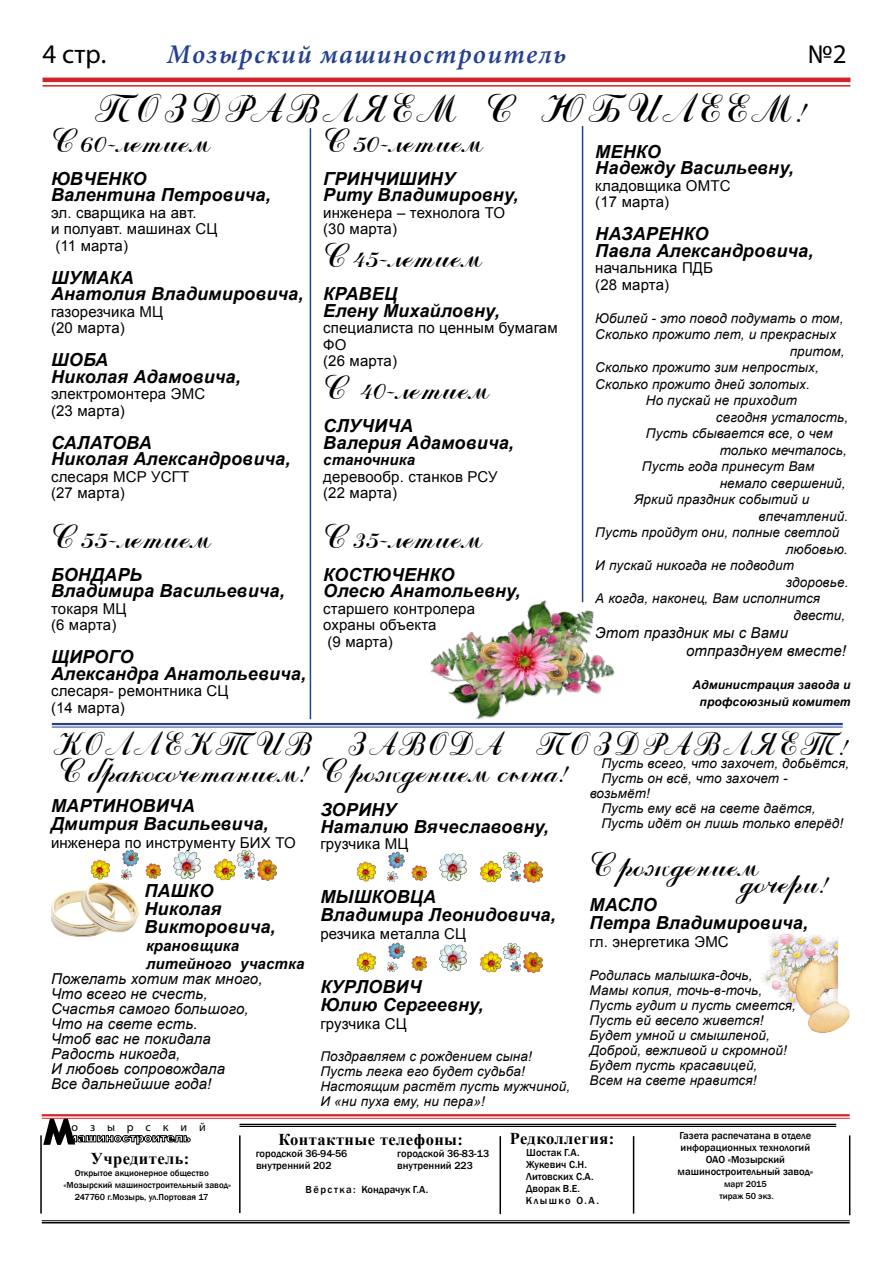
<style>
.page{position:relative;width:893px;height:1263px;background:#fff}
.page>*{position:absolute;margin:0;border:0;box-sizing:border-box;transform-origin:0 0}
.t1{font:42px "Art Script";letter-spacing:.1em;color:#000}
.t2{font:36px "Art Script";letter-spacing:.01em;color:#000}
.t3{font:34.5px "Art Script";letter-spacing:.1em;color:#000}
.t4{font:italic 600 27px "Minion Pro";letter-spacing:.05em;color:#25408f}
.t5{font:27px "Myriad Pro";color:#000}
.t6{font:italic 700 18px/16.5px "Arial";letter-spacing:.01em;color:#000}
.t7{font:700 16.5px "Times New Roman";letter-spacing:.025em;color:#000}
.t8{font:15px/16.5px "Arial";letter-spacing:.01em;color:#000}
.t9{font:italic 15px/15px "Arial";letter-spacing:.01em;color:#000}
.t10{font:italic 700 15px/18px "Arial";letter-spacing:.01em;color:#000}
.t11{font:italic 13.5px/15px "Arial";letter-spacing:.01em;color:#000}
.t12{font:italic 700 12px/16.5px "Arial";letter-spacing:.01em;color:#000;text-align:center}
.t13{font:12px "Myriad Pro";letter-spacing:.99em;color:#000}
.t14{font:500 10.5px/12px "Franklin Gothic";color:#000}
.t15{font:500 9px/12px "Franklin Gothic";color:#000;text-align:center}
</style>
<div class="page">
<img style="left:761px;top:932px;width:89px;height:101px">
<hr style="left:42px;top:1114px;width:808px;height:2px;background:#d2232a">
<hr style="left:42px;top:1118px;width:808px;height:1px;background:#d2232a">
<hr style="left:239px;top:1124px;width:597px;height:1px;background:#000">
<hr style="left:239px;top:1126px;width:597px;height:1px;background:#000">
<hr style="left:239px;top:1135px;width:2px;height:78px;background:#000">
<hr style="left:499px;top:1136px;width:2px;height:78px;background:#000">
<hr style="left:633px;top:1136px;width:1px;height:77px;background:#000">
<hr style="left:40px;top:1135px;width:2px;height:78px;background:#000">
<hr style="left:849px;top:1135px;width:1px;height:80px;background:#000">
<hr style="left:42px;top:1220px;width:808px;height:1px;background:#000">
<hr style="left:42px;top:1222px;width:808px;height:1px;background:#000">
<hr style="left:43px;top:78px;width:807px;height:4px;background:#d2232a">
<hr style="left:43px;top:85px;width:807px;height:2px;background:#d2232a">
<svg style="left:40px;top:1114px;width:151px;height:34px"></svg>
<hr style="left:310px;top:128px;width:1px;height:591px;background:#25408f">
<hr style="left:582px;top:126px;width:1px;height:476px;background:#25408f">
<img style="left:418px;top:601px;width:211px;height:125px">
<hr style="left:52px;top:723px;width:791px;height:2px;background:#25408f">
<hr style="left:52px;top:727px;width:791px;height:1px;background:#25408f">
<img style="left:52px;top:885px;width:87px;height:51px">
<img style="left:90px;top:849px;width:186px;height:36px">
<img style="left:356px;top:851px;width:186px;height:32px">
<img style="left:356px;top:942px;width:186px;height:32px">
<h3 class="t5" style="left:43px;top:37px;width:65px">4 стр.</h3>
<h3 class="t4" style="left:167px;top:35px;width:401px">Мозырский машиностроитель</h3>
<h3 class="t5" style="left:808px;top:37px;width:40px">№2</h3>
<h1 class="t1" style="left:94px;top:89px;width:715px">ПОЗДРАВЛЯЕМ С ЮБИЛЕЕМ!</h1>
<h2 class="t2" style="left:51px;top:124px;width:161px">С 60-летием</h2>
<h3 class="t6" style="left:51px;top:171px;width:221px">ЮВЧЕНКО<br>Валентина Петровича,</h3>
<p class="t8" style="left:51px;top:204px;width:168px">эл. сварщика на авт.<br>и полуавт. машинах СЦ (11 марта)</p>
<h3 class="t6" style="left:51px;top:270px;width:254px">ШУМАКА<br>Анатолия Владимировича,</h3>
<p class="t8" style="left:51px;top:303px;width:114px">газорезчика МЦ (20 марта)</p>
<h3 class="t6" style="left:51px;top:352px;width:191px">ШОБА<br>Николая Адамовича,</h3>
<p class="t8" style="left:51px;top:386px;width:156px">электромонтера ЭМС (23 марта)</p>
<h3 class="t6" style="left:51px;top:435px;width:241px">САЛАТОВА<br>Николая Александровича,</h3>
<p class="t8" style="left:51px;top:468px;width:140px">слесаря МСР УСГТ (27 марта)</p>
<h2 class="t2" style="left:51px;top:520px;width:162px">С 55-летием</h2>
<h3 class="t6" style="left:51px;top:567px;width:235px">БОНДАРЬ<br>Владимира Васильевича,</h3>
<p class="t8" style="left:51px;top:600px;width:77px">токаря МЦ (6 марта)</p>
<h3 class="t6" style="left:51px;top:649px;width:257px">ЩИРОГО<br>Александра Анатольевича,</h3>
<p class="t8" style="left:51px;top:683px;width:179px">слесаря- ремонтника СЦ (14 марта)</p>
<h2 class="t2" style="left:323px;top:124px;width:162px">С 50-летием</h2>
<h3 class="t6" style="left:323px;top:171px;width:197px">ГРИНЧИШИНУ<br>Риту Владимировну,</h3>
<p class="t8" style="left:323px;top:204px;width:183px">инженера – технолога ТО (30 марта)</p>
<h2 class="t2" style="left:323px;top:239px;width:161px">С 45-летием</h2>
<h3 class="t6" style="left:323px;top:286px;width:178px">КРАВЕЦ<br>Елену Михайловну,</h3>
<p class="t8" style="left:323px;top:320px;width:236px">специалиста по ценным бумагам<br>ФО<br>(26 марта)</p>
<h2 class="t2" style="left:323px;top:371px;width:168px">С 40-летием</h2>
<h3 class="t6" style="left:323px;top:418px;width:192px">СЛУЧИЧА<br>Валерия Адамовича,</h3>
<p class="t10" style="left:323px;top:452px;width:93px">станочника</p>
<p class="t8" style="left:323px;top:468px;width:176px">деревообр. станков РСУ (22 марта)</p>
<h2 class="t2" style="left:323px;top:520px;width:161px">С 35-летием</h2>
<h3 class="t6" style="left:323px;top:567px;width:199px">КОСТЮЧЕНКО<br>Олесю Анатольевну,</h3>
<p class="t8" style="left:323px;top:600px;width:153px">старшего контролера охраны объекта<br>(9 марта)</p>
<h3 class="t6" style="left:595px;top:144px;width:200px">МЕНКО<br>Надежду Васильевну,</h3>
<p class="t8" style="left:595px;top:178px;width:137px">кладовщика ОМТС (17 марта)</p>
<h3 class="t6" style="left:595px;top:227px;width:220px">НАЗАРЕНКО<br>Павла Александровича,</h3>
<p class="t8" style="left:595px;top:260px;width:119px">начальника ПДБ (28 марта)</p>
<p class="t11" style="left:595px;top:311px;width:250px">Юбилей - это повод подумать о том,</p>
<p class="t11" style="left:595px;top:327px;width:242px">Сколько прожито лет, и прекрасных</p>
<p class="t11" style="left:790px;top:344px;width:56px">притом,</p>
<p class="t11" style="left:595px;top:360px;width:225px">Сколько прожито зим непростых,</p>
<p class="t11" style="left:595px;top:377px;width:216px">Сколько прожито дней золотых.</p>
<p class="t11" style="left:646px;top:393px;width:153px">Но пускай не приходит</p>
<p class="t11" style="left:716px;top:410px;width:134px">сегодня усталость,</p>
<p class="t11" style="left:646px;top:426px;width:188px">Пусть сбывается все, о чем</p>
<p class="t11" style="left:720px;top:443px;width:128px">только мечталось,</p>
<p class="t11" style="left:642px;top:459px;width:174px">Пусть года принесут Вам</p>
<p class="t11" style="left:720px;top:476px;width:127px">немало свершений,</p>
<p class="t11" style="left:634px;top:492px;width:177px">Яркий праздник событий и</p>
<p class="t11" style="left:759px;top:509px;width:91px">впечатлений.</p>
<p class="t11" style="left:595px;top:525px;width:245px">Пусть пройдут они, полные светлой</p>
<p class="t11" style="left:786px;top:542px;width:63px">любовью.</p>
<p class="t11" style="left:595px;top:558px;width:200px">И пускай никогда не подводит</p>
<p class="t11" style="left:786px;top:575px;width:64px">здоровье.</p>
<p class="t11" style="left:595px;top:591px;width:226px">А когда, наконец, Вам исполнится</p>
<p class="t11" style="left:794px;top:608px;width:53px">двести,</p>
<p class="t9" style="left:686px;top:624px;width:162px;line-height:18px;text-indent:-91px">Этот праздник мы с Вами отпразднуем вместе!</p>
<p class="t12" style="left:692px;top:677px;width:160px">Администрация завода и профсоюзный комитет</p>
<h3 class="t3" style="left:54px;top:728px;width:797px">КОЛЛЕКТИВ ЗАВОДА ПОЗДРАВЛЯЕТ!</h3>
<h2 class="t2" style="left:59px;top:754px;width:513px">С бракосочетанием! С рождением сына!</h2>
<h3 class="t6" style="left:51px;top:797px;width:219px;line-height:18px">МАРТИНОВИЧА<br>Дмитрия Васильевича,</h3>
<p class="t8" style="left:51px;top:834px;width:246px">инженера по инструменту БИХ ТО</p>
<h3 class="t6" style="left:144px;top:882px;width:133px;line-height:18px">ПАШКО<br>Николая<br>Викторовича,</h3>
<p class="t10" style="left:146px;top:937px;width:160px">крановщика литейного участка</p>
<p class="t9" style="left:51px;top:971px;width:213px">Пожелать хотим так много,<br>Что всего не счесть,<br>Счастья самого большого,<br>Что на свете есть.<br>Чтоб вас не покидала<br>Радость никогда,<br>И любовь сопровождала<br>Все дальнейшие года!</p>
<p class="t11" style="left:601px;top:756px;width:249px">Пусть всего, что захочет, добьётся,</p>
<p class="t11" style="left:601px;top:771px;width:188px">Пусть он всё, что захочет -</p>
<p class="t11" style="left:590px;top:786px;width:62px">возьмёт!</p>
<p class="t11" style="left:601px;top:801px;width:216px">Пусть ему всё на свете даётся,</p>
<p class="t11" style="left:601px;top:816px;width:243px">Пусть идёт он лишь только вперёд!</p>
<h2 class="t2" style="left:590px;top:848px;width:171px">С рождением</h2>
<h3 class="t6" style="left:320px;top:802px;width:230px">ЗОРИНУ<br>Наталию Вячеславовну,</h3>
<p class="t8" style="left:320px;top:836px;width:90px">грузчика МЦ</p>
<h3 class="t6" style="left:320px;top:888px;width:237px;line-height:18px">МЫШКОВЦА<br>Владимира Леонидовича,</h3>
<p class="t8" style="left:320px;top:926px;width:148px">резчика металла СЦ</p>
<h3 class="t6" style="left:320px;top:978px;width:165px;line-height:18px">КУРЛОВИЧ<br>Юлию Сергеевну,</h3>
<p class="t8" style="left:320px;top:1016px;width:88px">грузчика СЦ</p>
<p class="t11" style="left:320px;top:1048px;width:251px">Поздравляем с рождением сына!<br>Пусть легка его будет судьба!<br>Настоящим растёт пусть мужчиной,<br>И «ни пуха ему, ни пера»!</p>
<h2 class="t2" style="left:741px;top:864px;width:91px">дочери!</h2>
<h3 class="t6" style="left:590px;top:896px;width:220px;line-height:18px">МАСЛО<br>Петра Владимировича,</h3>
<p class="t8" style="left:590px;top:933px;width:141px">гл. энергетика ЭМС</p>
<p class="t11" style="left:590px;top:967px;width:208px">Родилась малышка-дочь,<br>Мамы копия, точь-в-точь,<br>Пусть гудит и пусть смеется,<br>Пусть ей весело живется!<br>Будет умной и смышленой,<br>Доброй, вежливой и скромной!<br>Будет пусть красавицей,<br>Всем на свете нравится!</p>
<p class="t13" style="left:72px;top:1119px;width:136px">озырский</p>
<p class="t7" style="left:91px;top:1147px;width:100px">Учредитель:</p>
<p class="t15" style="left:75px;top:1167px;width:136px">Открытое акционерное общество</p>
<p class="t15" style="left:63px;top:1179px;width:169px">«Мозырский машиностроительный завод»</p>
<p class="t15" style="left:75px;top:1191px;width:135px">247760 г.Мозырь, ул.Портовая 17</p>
<p class="t7" style="left:279px;top:1128px;width:186px">Контактные телефоны:</p>
<p class="t14" style="left:256px;top:1147px;width:93px">городской 36-94-56</p>
<p class="t14" style="left:397px;top:1147px;width:93px">городской 36-83-13</p>
<p class="t14" style="left:256px;top:1159px;width:77px">внутренний 202</p>
<p class="t14" style="left:397px;top:1159px;width:77px">внутренний 223</p>
<p class="t14" style="left:306px;top:1183px;width:124px">В ё р с т к а : Кондрачук Г.А.</p>
<p class="t7" style="left:510px;top:1127px;width:106px">Редколлегия:</p>
<p class="t14" style="left:526px;top:1147px;width:75px">Шостак Г.А.<br>Жукевич С.Н.<br>Литовских С.А.<br>Дворак В.Е.<br>Клышко О.А.</p>
<p class="t14" style="left:678px;top:1129px;width:137px;text-align:center">Газета распечатана в отделе инфорационных технологий<br>ОАО «Мозырский машиностроительный завод»</p>
<p class="t15" style="left:719px;top:1177px;width:56px">март 2015 тираж 50 экз.</p>
</div>
